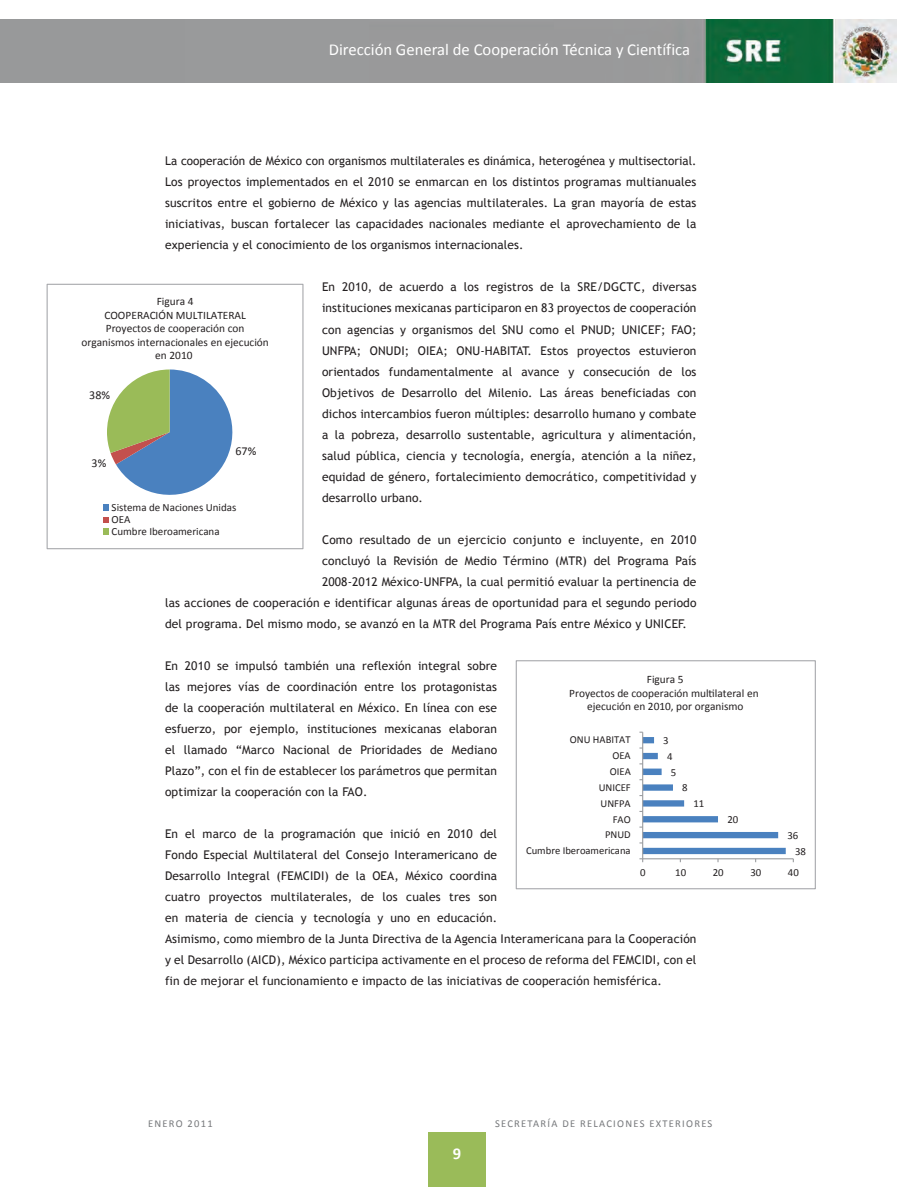
<style>
.page{position:relative;width:917px;height:1187px;background:#fff}
.page>*{position:absolute;margin:0;border:0;box-sizing:border-box;transform-origin:0 0}
.t1{font:16.65px "Calibri";color:#fff}
.t2{font:700 16.5px "Calibri";color:#fff}
.t3{font:12px/21px "Trebuchet MS";letter-spacing:.01em;color:#231f20;text-align:justify}
.t4{font:12px "Calibri";color:#231f20}
.t5{font:11.4px/13.6px "Calibri";color:#231f20;text-align:center}
.t6{font:10.95px/12px "Calibri";color:#231f20}
.t7{font:10.8px "Calibri";color:#231f20}
.t8{font:10.65px "Calibri";color:#231f20}
.t9{font:10.5px "Calibri";letter-spacing:.12em;color:#76787b}
</style>
<div class="page">
<img style="left:1px;top:20px;width:895px;height:63px">
<div style="left:428px;top:1131px;width:57px;height:55px;background:#9abb59"></div>
<svg style="left:103px;top:369px;width:130px;height:141px"></svg>
<svg style="left:103px;top:517px;width:6px;height:5px"></svg>
<svg style="left:103px;top:528px;width:6px;height:6px"></svg>
<div style="left:47px;top:284px;width:256px;height:265px;border:1px solid #a8a9ad"></div>
<hr style="left:642px;top:858px;width:151px;height:1px;background:#989a9d">
<svg style="left:639px;top:731px;width:146px;height:131px"></svg>
<div style="left:515px;top:660px;width:300px;height:229px;border:1px solid #a8a9ad"></div>
<h1 class="t1" style="left:329px;top:39px;width:363px">Dirección General de Cooperación Técnica y Científica</h1>
<p class="t3" style="left:165px;top:151px;width:532px">La cooperación de México con organismos multilaterales es dinámica, heterogénea y multisectorial.<br>Los proyectos implementados en el 2010 se enmarcan en los distintos programas multianuales suscritos entre el gobierno de México y las agencias multilaterales. La gran mayoría de estas iniciativas, buscan fortalecer las capacidades nacionales mediante el aprovechamiento de la experiencia y el conocimiento de los organismos internacionales.</p>
<p class="t3" style="left:322px;top:277px;width:376px">En 2010, de acuerdo a los registros de la SRE/DGCTC, diversas instituciones mexicanas participaron en 83 proyectos de cooperación con agencias y organismos del SNU como el PNUD; UNICEF; FAO; UNFPA; ONUDI; OIEA; ONU-HABITAT. Estos proyectos estuvieron orientados fundamentalmente al avance y consecución de los Objetivos de Desarrollo del Milenio. Las áreas beneficiadas con dichos intercambios fueron múltiples: desarrollo humano y combate a la pobreza, desarrollo sustentable, agricultura y alimentación, salud pública, ciencia y tecnología, energía, atención a la niñez, equidad de género, fortalecimiento democrático, competitividad y desarrollo urbano.</p>
<p class="t3" style="left:322px;top:529px;width:376px">Como resultado de un ejercicio conjunto e incluyente, en 2010</p>
<p class="t3" style="left:322px;top:550px;width:376px">concluyó la Revisión de Medio Término (MTR) del Programa País</p>
<p class="t3" style="left:322px;top:571px;width:376px">2008-2012 México-UNFPA, la cual permitió evaluar la pertinencia de</p>
<p class="t3" style="left:165px;top:592px;width:533px">las acciones de cooperación e identificar algunas áreas de oportunidad para el segundo periodo</p>
<p class="t3" style="left:165px;top:613px;width:523px">del programa. Del mismo modo, se avanzó en la MTR del Programa País entre México y UNICEF.</p>
<p class="t3" style="left:165px;top:655px;width:333px">En 2010 se impulsó también una reflexión integral sobre las mejores vías de coordinación entre los protagonistas de la cooperación multilateral en México. En línea con ese esfuerzo, por ejemplo, instituciones mexicanas elaboran el llamado “Marco Nacional de Prioridades de Mediano Plazo”, con el fin de establecer los parámetros que permitan optimizar la cooperación con la FAO.</p>
<p class="t3" style="left:165px;top:823px;width:532px;text-align:left">En el marco de la programación que inició en 2010 del<br>Fondo Especial Multilateral del Consejo Interamericano de<br>Desarrollo Integral (FEMCIDI) de la OEA, México coordina<br>cuatro proyectos multilaterales, de los cuales tres son<br>en materia de ciencia y tecnología y uno en educación.<br>Asimismo, como miembro de la Junta Directiva de la Agencia Interamericana para la Cooperación y el Desarrollo (AICD), México participa activamente en el proceso de reforma del FEMCIDI, con el fin de mejorar el funcionamiento e impacto de las iniciativas de cooperación hemisférica.</p>
<p class="t5" style="left:81px;top:294px;width:189px">Figura 4<br>COOPERACIÓN MULTILATERAL<br>Proyectos de cooperación con organismos internacionales en ejecución en 2010</p>
<p class="t4" style="left:89px;top:387px;width:22px">38%</p>
<p class="t4" style="left:235px;top:444px;width:22px">67%</p>
<p class="t4" style="left:92px;top:455px;width:16px">3%</p>
<p class="t6" style="left:112px;top:500px;width:126px">Sistema de Naciones Unidas<br>OEA<br>Cumbre Iberoamericana</p>
<p class="t5" style="left:569px;top:671px;width:191px">Figura 5<br>Proyectos de cooperación multilateral en ejecución en 2010, por organismo</p>
<p class="t8" style="left:569px;top:733px;width:62px">ONU HABITAT</p>
<p class="t7" style="left:663px;top:733px;width:7px">3</p>
<p class="t8" style="left:612px;top:749px;width:20px">OEA</p>
<p class="t7" style="left:667px;top:749px;width:7px">4</p>
<p class="t8" style="left:609px;top:764px;width:23px">OIEA</p>
<p class="t7" style="left:670px;top:765px;width:7px">5</p>
<p class="t8" style="left:598px;top:780px;width:34px">UNICEF</p>
<p class="t7" style="left:682px;top:781px;width:7px">8</p>
<p class="t8" style="left:600px;top:796px;width:32px">UNFPA</p>
<p class="t7" style="left:693px;top:796px;width:12px">11</p>
<p class="t8" style="left:612px;top:812px;width:20px">FAO</p>
<p class="t7" style="left:727px;top:812px;width:12px">20</p>
<p class="t8" style="left:605px;top:828px;width:27px">PNUD</p>
<p class="t7" style="left:787px;top:828px;width:12px">36</p>
<p class="t8" style="left:526px;top:843px;width:106px">Cumbre Iberoamericana</p>
<p class="t7" style="left:794px;top:844px;width:12px">38</p>
<p class="t7" style="left:640px;top:865px;width:7px">0</p>
<p class="t7" style="left:675px;top:865px;width:13px">10</p>
<p class="t7" style="left:712px;top:865px;width:13px">20</p>
<p class="t7" style="left:750px;top:865px;width:13px">30</p>
<p class="t7" style="left:787px;top:865px;width:13px">40</p>
<p class="t9" style="left:148px;top:1117px;width:66px">ENERO 2011</p>
<p class="t9" style="left:495px;top:1117px;width:219px">SECRETARÍA DE RELACIONES EXTERIORES</p>
<h2 class="t2" style="left:452px;top:1142px;width:10px">9</h2>
</div>
